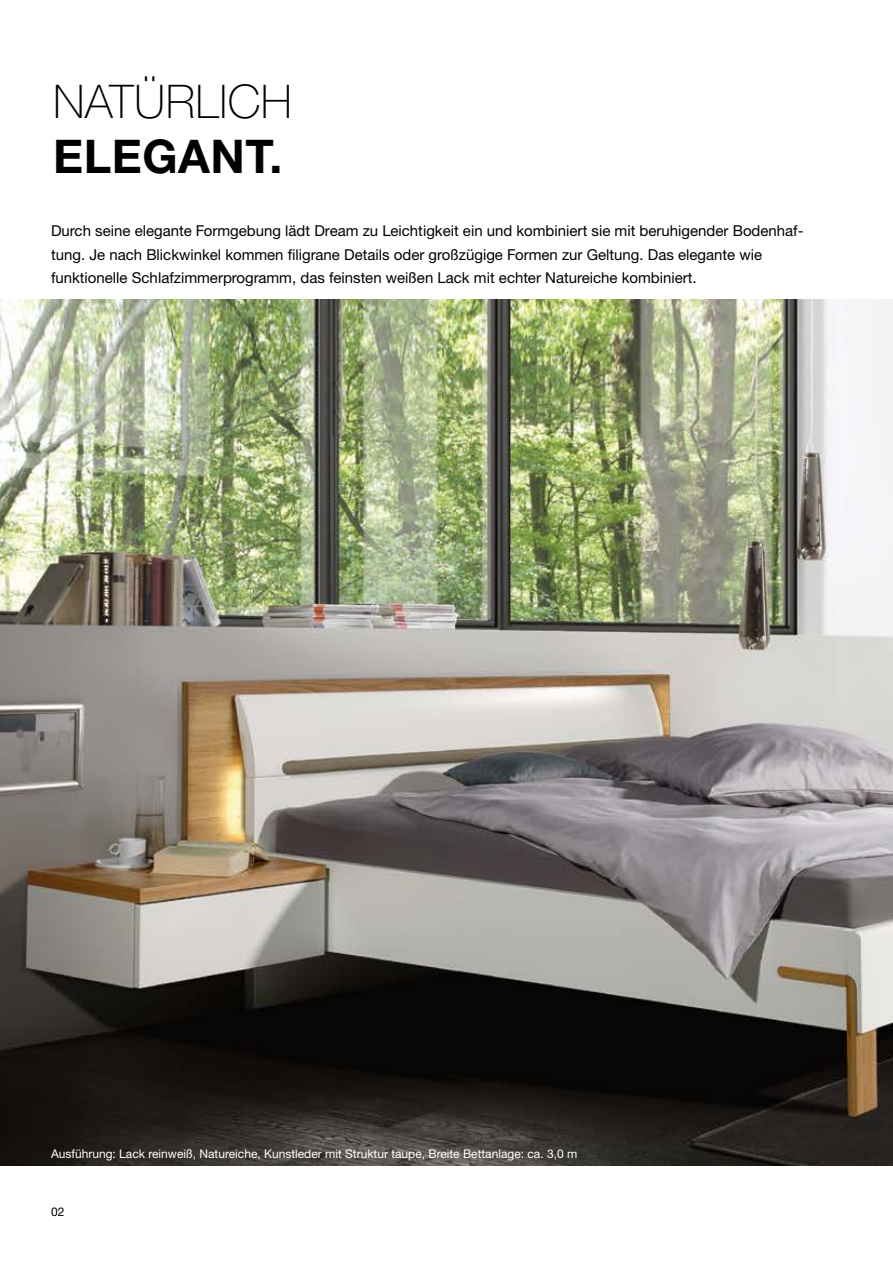
<style>
.page{position:relative;width:893px;height:1263px;background:#fff}
.page>*{position:absolute;margin:0;border:0;box-sizing:border-box;transform-origin:0 0}
.t1{font:100 46.5px "Helvetica Neue LTW1 G";letter-spacing:.01em;color:#000}
.t2{font:700 46.5px "Helvetica Neue LTW1 G";letter-spacing:.01em;color:#000}
.t3{font:15px/23.7px "Helvetica Neue LTW1 G";color:#000}
.t4{font:12px "Helvetica Neue LTW1 G";color:#fff}
.t5{font:12px "Helvetica Neue LTW1 G";color:#000}
</style>
<div class="page">
<img style="left:0;top:299px;width:893px;height:866px">
<h1 class="t1" style="left:53px;top:74px;width:240px">NATÜRLICH</h1>
<h1 class="t2" style="left:53px;top:128px;width:231px">ELEGANT.</h1>
<p class="t3" style="left:51px;top:219px;width:754px">Durch seine elegante Formgebung lädt Dream zu Leichtigkeit ein und kombiniert sie mit beruhigender Bodenhaf&shy;tung. Je nach Blickwinkel kommen filigrane Details oder großzügige Formen zur Geltung. Das elegante wie funktionelle Schlafzimmerprogramm, das feinsten weißen Lack mit echter Natureiche kombiniert.</p>
<p class="t4" style="left:51px;top:1146px;width:528px">Ausführung: Lack reinweiß, Natureiche, Kunstleder mit Struktur taupe, Breite Bettanlage: ca. 3,0 m</p>
<p class="t5" style="left:51px;top:1204px;width:15px">02</p>
</div>
